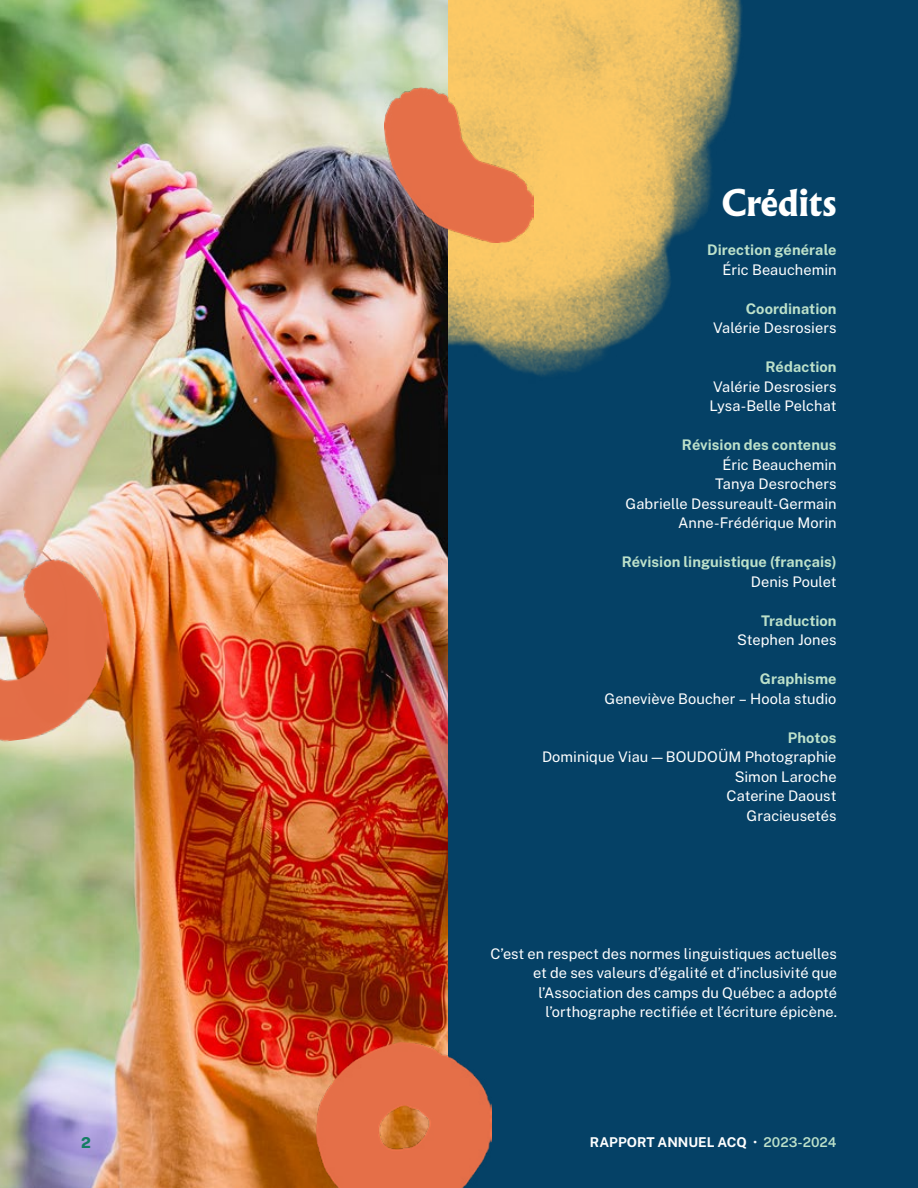
<style>
.page{position:relative;width:918px;height:1188px;background:#fff}
.page>*{position:absolute;margin:0;border:0;box-sizing:border-box;transform-origin:0 0}
.H1___petit{font:900 33px "Albertus Nova";color:#fff}
.t1{font:800 15px "Public Sans";color:#147d63}
.TXT___Courant___Liste_puces{font:14.7px "Public Sans";color:#fff}
.TXT___courant{font:14.7px/19.5px "Public Sans";color:#fff;text-align:right}
.t2{font:700 14.7px "Public Sans";letter-spacing:.005em;color:#bde1ca}
.t3{font:700 13.5px "Public Sans";color:#fff}
.s1{font-weight:400}
.s2{font-weight:600;color:#bde1ca}
</style>
<div class="page">
<img style="left:0;top:0;width:449px;height:1188px">
<div style="left:449px;top:0;width:469px;height:1188px;background:#054166"></div>
<img style="left:449px;top:0;width:293px;height:376px">
<img style="left:385px;top:87px;width:148px;height:156px">
<img style="left:0;top:554px;width:120px;height:188px">
<img style="left:316px;top:1042px;width:175px;height:146px">
<p class="H1___petit" style="left:722px;top:180px;width:116px">Crédits</p>
<h4 class="t2" style="left:707px;top:239px;width:131px">Direction générale</h4>
<p class="TXT___Courant___Liste_puces" style="left:722px;top:259px;width:116px">Éric Beauchemin</p>
<h4 class="t2" style="left:746px;top:298px;width:92px">Coordination</h4>
<p class="TXT___Courant___Liste_puces" style="left:713px;top:317px;width:125px">Valérie Desrosiers</p>
<h4 class="t2" style="left:766px;top:356px;width:73px">Rédaction</h4>
<p class="TXT___Courant___Liste_puces" style="left:713px;top:376px;width:125px">Valérie Desrosiers</p>
<p class="TXT___Courant___Liste_puces" style="left:709px;top:395px;width:129px">Lysa-Belle Pelchat</p>
<h4 class="t2" style="left:682px;top:434px;width:156px">Révision des contenus</h4>
<p class="TXT___Courant___Liste_puces" style="left:722px;top:454px;width:116px">Éric Beauchemin</p>
<p class="TXT___Courant___Liste_puces" style="left:715px;top:473px;width:123px">Tanya Desrochers</p>
<p class="TXT___Courant___Liste_puces" style="left:626px;top:493px;width:212px">Gabrielle Dessureault-Germain</p>
<p class="TXT___Courant___Liste_puces" style="left:678px;top:512px;width:160px">Anne-Frédérique Morin</p>
<h4 class="t2" style="left:622px;top:551px;width:216px">Révision linguistique (français)</h4>
<p class="TXT___Courant___Liste_puces" style="left:751px;top:571px;width:87px">Denis Poulet</p>
<h4 class="t2" style="left:761px;top:610px;width:77px">Traduction</h4>
<p class="TXT___Courant___Liste_puces" style="left:737px;top:629px;width:101px">Stephen Jones</p>
<h4 class="t2" style="left:760px;top:668px;width:78px">Graphisme</h4>
<p class="TXT___Courant___Liste_puces" style="left:605px;top:688px;width:233px">Geneviève Boucher – Hoola studio</p>
<h4 class="t2" style="left:788px;top:727px;width:50px">Photos</h4>
<p class="TXT___Courant___Liste_puces" style="left:542px;top:746px;width:296px">Dominique Viau — BOUDOÜM Photographie</p>
<p class="TXT___Courant___Liste_puces" style="left:735px;top:766px;width:103px">Simon Laroche</p>
<p class="TXT___Courant___Liste_puces" style="left:727px;top:785px;width:111px">Caterine Daoust</p>
<p class="TXT___Courant___Liste_puces" style="left:747px;top:805px;width:91px">Gracieusetés</p>
<p class="TXT___courant" style="left:491px;top:943px;width:348px">C’est en respect des normes linguistiques actuelles et de ses valeurs d’égalité et d’inclusivité que l’Association des camps du Québec a adopté l’orthographe rectifiée et l’écriture épicène.</p>
<p class="t1" style="left:81px;top:1132px;width:11px">2</p>
<p class="t3" style="left:590px;top:1132px;width:248px">RAPPORT ANNUEL ACQ <span class="s1">•</span> <span class="s2">2023-2024</span></p>
</div>
